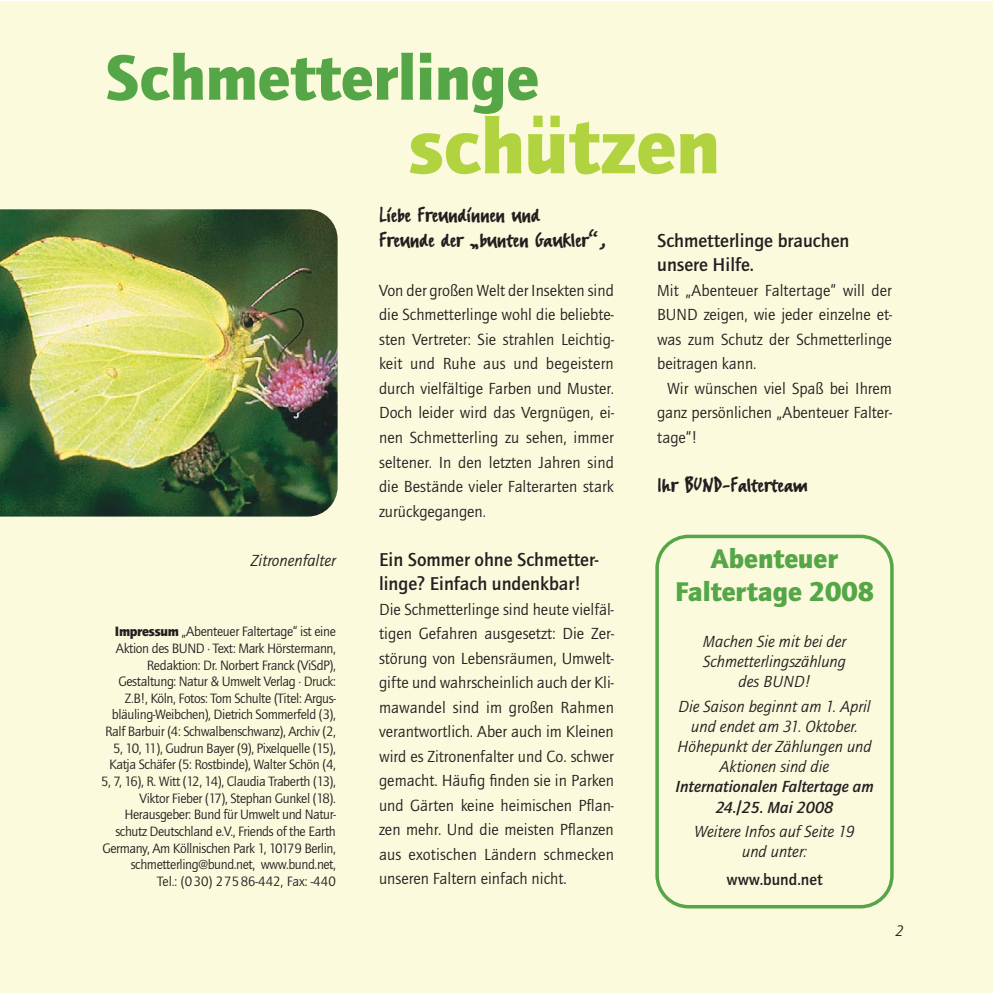
<style>
.page{position:relative;width:993px;height:993px;background:#fff}
.page>*{position:absolute;margin:0;border:0;box-sizing:border-box;transform-origin:0 0}
.t1{font:900 79.98px "Quay Itc T";color:#b2d340}
.t2{font:900 65.45px "Quay Itc T";color:#54a647}
.t3{font:900 28px/33.6px "Quay Itc T";color:#54a647;text-align:center}
.t4{font:24.5px/24.5px "FF Erikrighthand";color:#231f20}
.t5{font:700 19.25px/24.5px "Quay Itc T";color:#231f20}
.t6{font:16.62px/24.5px "Quay Itc T";color:#231f20;text-align:justify}
.t7{font:italic 16.62px/19.9px "Quay Itc T";color:#231f20;text-align:center}
.t8{font:italic 700 16.62px/21.3px "Quay Itc T";color:#231f20;text-align:center}
.t9{font:700 16.62px "Quay Itc T";color:#231f20}
.t10{font:italic 15.75px "Quay Itc T";color:#231f20}
.t11{font:14px/16.6px "Quay Itc T";letter-spacing:-.025em;color:#231f20;text-align:right}
.s1{font-weight:900}
.s2{font-family:"Agfa Rotis Sans Serif";font-weight:800;font-style:normal}
</style>
<div class="page">
<div style="left:0;top:2px;width:992px;height:990px;background:#fbfadc"></div>
<img style="left:0;top:209px;width:337px;height:307px">
<svg style="left:655px;top:534px;width:238px;height:374px"></svg>
<h2 class="t2" style="left:105px;top:51px;width:435px">Schmetterlinge</h2>
<h1 class="t1" style="left:407px;top:113px;width:314px">schützen</h1>
<p class="t7" style="left:251px;top:551px;width:86px">Zitronenfalter</p>
<p class="t11" style="left:101px;top:624px;width:236px"><span class="s1">Impressum</span> „Abenteuer Faltertage“ ist eine Aktion des BUND · Text: Mark Hörstermann, Redaktion: Dr. Norbert Franck (ViSdP), Gestaltung: Natur &amp; Umwelt Verlag · Druck:<br>Z.B!, Köln, Fotos: Tom Schulte (Titel: Argus&shy;bläuling-Weibchen), Dietrich Sommerfeld (3), Ralf Barbuir (4: Schwalbenschwanz), Archiv (2, 5, 10, 11), Gudrun Bayer (9), Pixelquelle (15), Katja Schäfer (5: Rostbinde), Walter Schön (4, 5, 7, 16), R. Witt (12, 14), Claudia Traberth (13), Viktor Fieber (17), Stephan Gunkel (18).<br>Herausgeber: Bund für Umwelt und Natur&shy;schutz Deutschland e.V., Friends of the Earth Germany, Am Köllnischen Park 1, 10179 Berlin, schmetterling@bund.net, www.bund.net,<br>Tel.: (030) 27586-442, Fax: -440</p>
<h3 class="t4" style="left:379px;top:201px;width:228px">Liebe Freundinnen und<br>Freunde der „bunten Gaukler“,</h3>
<p class="t6" style="left:379px;top:279px;width:236px">Von der großen Welt der Insekten sind die Schmetterlinge wohl die beliebte&shy;sten Vertreter: Sie strahlen Leichtig&shy;keit und Ruhe aus und begeistern durch vielfältige Farben und Muster.<br>Doch leider wird das Vergnügen, ei&shy;nen Schmetterling zu sehen, immer seltener. In den letzten Jahren sind die Bestände vieler Falterarten stark zurückgegangen.</p>
<p class="t5" style="left:379px;top:547px;width:221px">Ein Sommer ohne Schmetter&shy;linge? Einfach undenkbar!</p>
<p class="t6" style="left:379px;top:598px;width:236px">Die Schmetterlinge sind heute vielfäl&shy;tigen Gefahren ausgesetzt: Die Zer&shy;störung von Lebensräumen, Umwelt&shy;gifte und wahrscheinlich auch der Kli&shy;mawandel sind im großen Rahmen verantwortlich. Aber auch im Kleinen wird es Zitronenfalter und Co. schwer gemacht. Häufig finden sie in Parken und Gärten keine heimischen Pflan&shy;zen mehr. Und die meisten Pflanzen aus exotischen Ländern schmecken unseren Faltern einfach nicht.</p>
<p class="t5" style="left:657px;top:229px;width:194px">Schmetterlinge brauchen unsere Hilfe.</p>
<p class="t6" style="left:657px;top:279px;width:236px">Mit „Abenteuer Faltertage“ will der</p>
<p class="t6" style="left:657px;top:304px;width:236px">BUND zeigen, wie jeder einzelne et-</p>
<p class="t6" style="left:657px;top:328px;width:236px">was zum Schutz der Schmetterlinge</p>
<p class="t6" style="left:657px;top:353px;width:101px">beitragen kann.</p>
<p class="t6" style="left:666px;top:377px;width:226px">Wir wünschen viel Spaß bei Ihrem</p>
<p class="t6" style="left:657px;top:402px;width:236px">ganz persönlichen „Abenteuer Falter-</p>
<p class="t6" style="left:657px;top:426px;width:42px">tage“!</p>
<h3 class="t4" style="left:657px;top:471px;width:152px">Ihr BUND-Falterteam</h3>
<h3 class="t3" style="left:674px;top:543px;width:201px">Abenteuer<br>Faltertage 2008</h3>
<p class="t7" style="left:702px;top:632px;width:145px">Machen Sie mit bei der<br>Schmetterlingszählung des BUND!</p>
<p class="t7" style="left:677px;top:697px;width:196px">Die Saison beginnt am 1. April und endet am 31. Oktober.<br>Höhepunkt der Zählungen und<br>Aktionen sind die</p>
<p class="t8" style="left:675px;top:776px;width:200px">Internationalen Faltertage am<br>24.<span class="s2">/</span>25. Mai 2008</p>
<p class="t7" style="left:694px;top:822px;width:161px">Weitere Infos auf Seite 19 und unter:</p>
<p class="t9" style="left:726px;top:872px;width:97px">www.bund.net</p>
<p class="t10" style="left:895px;top:923px;width:10px">2</p>
</div>
